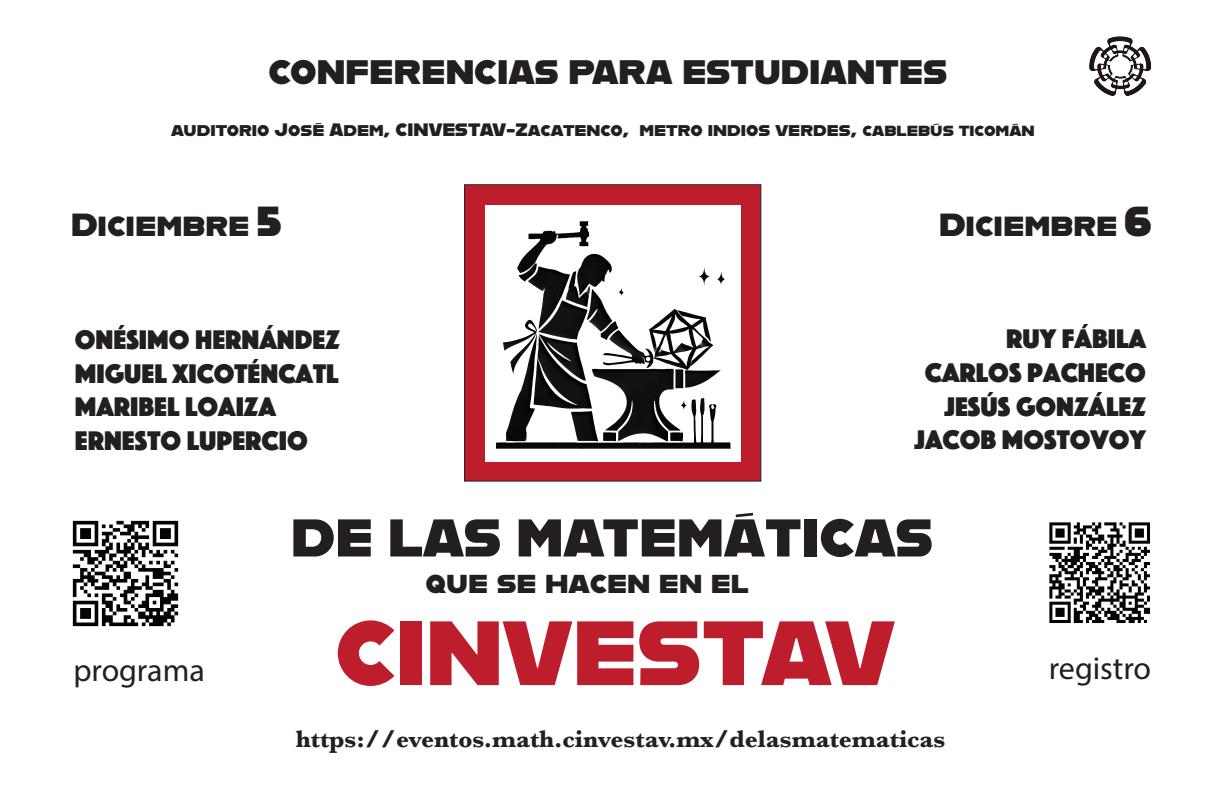
<style>
.page{position:relative;width:1224px;height:792px;background:#fff}
.page>*{position:absolute;margin:0;border:0;box-sizing:border-box;transform-origin:0 0}
.t1{font:91px "Alfarn";color:#be1d2c}
.t2{font:53px "Alfarn";color:#231f20}
.t3{font:34px "Alfarn";color:#231f20}
.t4{font:32px "Alfarn";color:#231f20}
.t5{font:32px "Myriad Pro";color:#231f20}
.t6{font:30px "Alfarn";color:#231f20}
.t7{font:28px/33.6px "Phosphate Solid";color:#231f20}
.t8{font:700 25px "Baskerville";color:#231f20}
.t9{font:18px "Alfarn";color:#231f20}
.s1{font-size:17px}
.s2{font-size:42px}
</style>
<div class="page">
<div style="left:464px;top:184px;width:297px;height:298px;background:#be1d2c;border:1px solid #231f20"></div>
<img style="left:486px;top:206px;width:255px;height:255px">
<img style="left:72px;top:520px;width:107px;height:107px">
<img style="left:1049px;top:522px;width:101px;height:101px">
<img style="left:1089px;top:36px;width:63px;height:60px">
<p class="t3" style="left:269px;top:52px;width:680px">CONFERENCIAS PARA ESTUDIANTES</p>
<p class="t9" style="left:171px;top:119px;width:865px">auditorio José Adem, CINVESTAV-Zacatenco, metro indios verdes, <span class="s1">cablebús ticomán</span></p>
<p class="t4" style="left:71px;top:206px;width:213px">Diciembre <span class="s2">5</span></p>
<p class="t4" style="left:939px;top:206px;width:215px">Diciembre <span class="s2">6</span></p>
<p class="t7" style="left:75px;top:322px;width:267px">ONÉSIMO HERNÁNDEZ<br>MIGUEL XICOTÉNCATL<br>MARIBEL LOAIZA<br>ERNESTO LUPERCIO</p>
<p class="t7" style="left:914px;top:321px;width:233px;text-align:right">RUY FÁBILA<br>CARLOS PACHECO<br>JESÚS GONZÁLEZ<br>JACOB MOSTOVOY</p>
<h2 class="t2" style="left:291px;top:506px;width:644px">DE LAS MATEMÁTICAS</h2>
<p class="t6" style="left:425px;top:564px;width:325px">que se hacen en el</p>
<h1 class="t1" style="left:335px;top:599px;width:561px">CINVESTAV</h1>
<p class="t5" style="left:73px;top:651px;width:133px">programa</p>
<p class="t5" style="left:1049px;top:648px;width:104px">registro</p>
<p class="t8" style="left:296px;top:722px;width:651px">https://eventos.math.cinvestav.mx/delasmatematicas</p>
</div>
